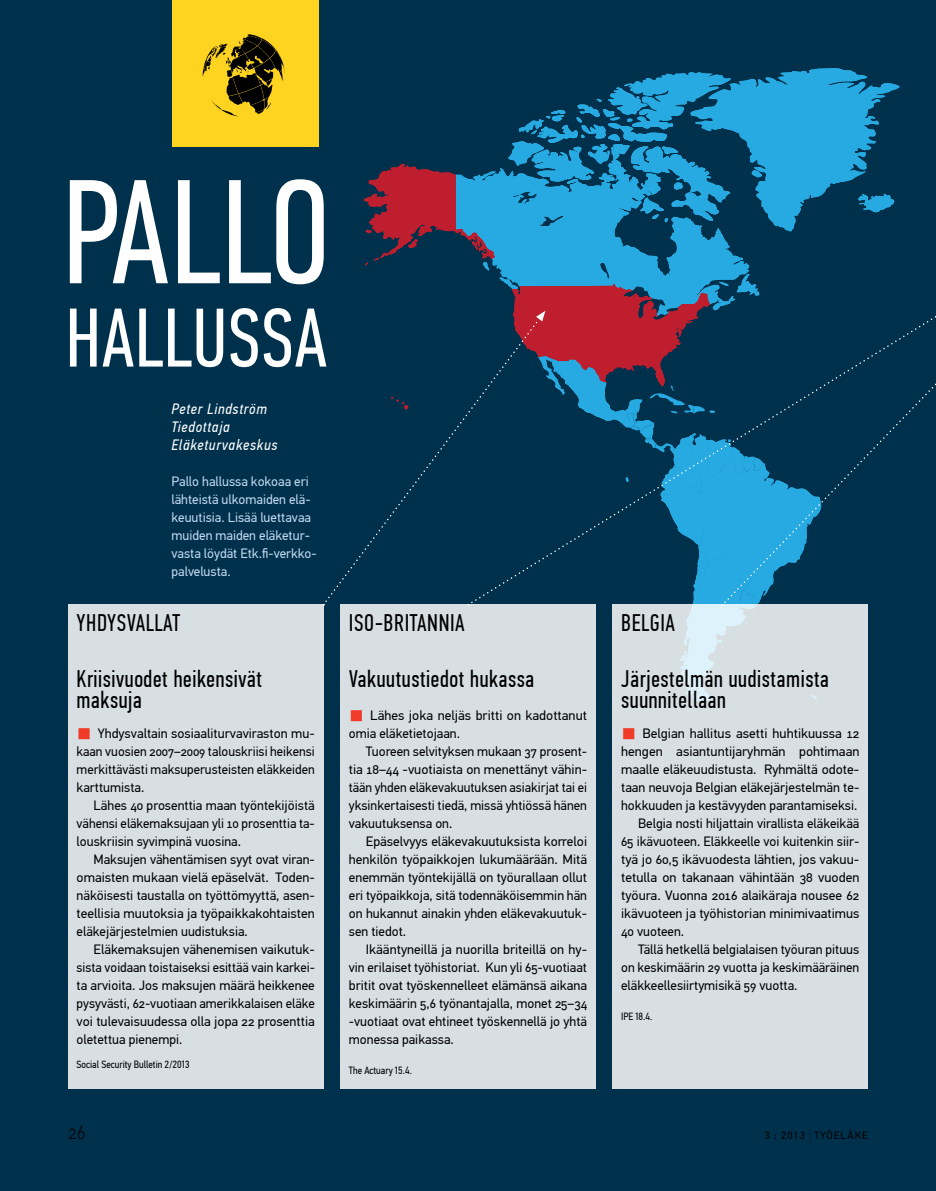
<style>
.page{position:relative;width:936px;height:1191px;background:#fff}
.page>*{position:absolute;margin:0;border:0;box-sizing:border-box;transform-origin:0 0}
.t1{font:148.05px "PF Din Text Comp Pro";color:#fff}
.t2{font:83.25px "PF Din Text Comp Pro";color:#fff}
.t3{font:24px/21px "PF Din Text Comp Pro";letter-spacing:.025em;color:#000}
.t4{font:100 21px "PF Din Text Cond Pro";color:#000}
.t5{font:italic 15px/18px "PF Din Text Cond Pro";letter-spacing:.05em;color:#fff}
.t6{font:13.5px/18px "PF Din Text Pro";color:#000;text-align:justify}
.t7{font:13.5px/18px "PF Din Text Pro";color:#c2d8f0}
.t8{font:10.5px "PF Din Text Cond Pro";color:#000}
.t9{font:10.5px "PF Din Text Pro";letter-spacing:.1em;color:#000}
.s1{font-size:17.55px;color:#ef3b27}
.s2{font-size:15.75px}
</style>
<div class="page">
<div style="left:0;top:0;width:935px;height:1191px;background:#00314c"></div>
<svg style="left:508px;top:98px;width:242px;height:170px"></svg>
<svg style="left:365px;top:164px;width:345px;height:104px;fill:#27aae1"></svg>
<svg style="left:363px;top:166px;width:79px;height:92px"></svg>
<svg style="left:411px;top:213px;width:31px;height:32px"></svg>
<svg style="left:607px;top:68px;width:292px;height:163px"></svg>
<div style="left:871px;top:197px;width:8px;height:8px;background:#27aae1;border-radius:50%"></div>
<div style="left:172px;top:0;width:146px;height:146px;background:#ffd420"></div>
<svg style="left:202px;top:34px;width:83px;height:82px"></svg>
<div style="left:340px;top:605px;width:255px;height:484px;background:#d8dfe3"></div>
<div style="left:612px;top:605px;width:255px;height:484px;background:#d8dfe3"></div>
<div style="left:68px;top:605px;width:255px;height:484px;background:#d8dfe3"></div>
<svg style="left:325px;top:397px;width:144px;height:205px"></svg>
<svg style="left:469px;top:268px;width:281px;height:336px"></svg>
<svg style="left:722px;top:281px;width:213px;height:222px"></svg>
<svg style="left:538px;top:356px;width:284px;height:347px"></svg>
<h1 class="t1" style="left:62px;top:148px;width:103px">Pallo</h1>
<h2 class="t2" style="left:66px;top:290px;width:34px">hallussa</h2>
<p class="t5" style="left:171px;top:400px;width:107px">Peter Lindström<br>Tiedottaja<br>Eläketurvakeskus</p>
<p class="t7" style="left:171px;top:472px;width:147px">Pallo hallussa kokoaa eri lähteistä ulkomaiden elä&shy;keuutisia. Lisää luettavaa muiden maiden eläketur&shy;vasta löydät Etk.fi-verkko&shy;palvelusta.</p>
<h3 class="t3" style="left:77px;top:613px;width:105px">YHDYSVALLAT</h3>
<h3 class="t3" style="left:77px;top:669px;width:187px">Kriisivuodet heikensivät maksuja</h3>
<p class="t6" style="left:77px;top:724px;width:240px"><span class="s1">■</span> Yhdysvaltain sosiaaliturvaviraston mu&shy;kaan vuosien 2007–2009 talouskriisi heikensi merkittävästi maksuperusteisten eläkkeiden karttumista.</p>
<p class="t6" style="left:77px;top:796px;width:240px;text-indent:17px">Lähes 40 prosenttia maan työntekijöistä vähensi eläkemaksujaan yli 10 prosenttia ta&shy;louskriisin syvimpinä vuosina.</p>
<p class="t6" style="left:77px;top:850px;width:240px;text-indent:17px">Maksujen vähentämisen syyt ovat viran&shy;omaisten mukaan vielä epäselvät. Toden&shy;näköisesti taustalla on työttömyyttä, asen&shy;teellisia muutoksia ja työpaikkakohtaisten eläkejärjestelmien uudistuksia.</p>
<p class="t6" style="left:77px;top:940px;width:240px;text-indent:17px">Eläkemaksujen vähenemisen vaikutuk&shy;sista voidaan toistaiseksi esittää vain karkei&shy;ta arvioita. Jos maksujen määrä heikkenee pysyvästi, 62-vuotiaan amerikkalaisen eläke voi tulevaisuudessa olla jopa 22 prosenttia oletettua pienempi.</p>
<p class="t8" style="left:77px;top:1058px;width:115px">Social Security Bulletin 2/2013</p>
<h3 class="t3" style="left:349px;top:613px;width:117px">ISO-BRITANNIA</h3>
<h3 class="t3" style="left:349px;top:669px;width:187px">Vakuutustiedot hukassa</h3>
<p class="t6" style="left:349px;top:706px;width:240px"><span class="s1">■</span> Lähes joka neljäs britti on kadottanut omia eläketietojaan.</p>
<p class="t6" style="left:349px;top:742px;width:240px;text-indent:17px">Tuoreen selvityksen mukaan 37 prosent&shy;tia 18–44 -vuotiaista on menettänyt vähin&shy;tään yhden eläkevakuutuksen asiakirjat tai ei yksinkertaisesti tiedä, missä yhtiössä hänen vakuutuksensa on.</p>
<p class="t6" style="left:349px;top:832px;width:240px;text-indent:17px">Epäselvyys eläkevakuutuksista korreloi henkilön työpaikkojen lukumäärään. Mitä enemmän työntekijällä on työurallaan ollut eri työpaikkoja, sitä todennäköisemmin hän on hukannut ainakin yhden eläkevakuutuk&shy;sen tiedot.</p>
<p class="t6" style="left:349px;top:940px;width:240px;text-indent:17px">Ikääntyneillä ja nuorilla briteillä on hy&shy;vin erilaiset työhistoriat. Kun yli 65-vuotiaat britit ovat työskennelleet elämänsä aikana keskimäärin 5,6 työnantajalla, monet 25–34 -vuotiaat ovat ehtineet työskennellä jo yhtä monessa paikassa.</p>
<p class="t8" style="left:349px;top:1064px;width:65px">The Actuary 15.4.</p>
<h3 class="t3" style="left:621px;top:613px;width:55px">BELGIA</h3>
<h3 class="t3" style="left:621px;top:669px;width:209px">Järjestelmän uudistamista suunnitellaan</h3>
<p class="t6" style="left:621px;top:724px;width:240px"><span class="s1">■</span> Belgian hallitus asetti huhtikuussa 12</p>
<p class="t6" style="left:621px;top:742px;width:240px">hengen asiantuntijaryhmän pohtimaan</p>
<p class="t6" style="left:621px;top:760px;width:240px">maalle eläkeuudistusta. Ryhmältä odote-</p>
<p class="t6" style="left:621px;top:778px;width:240px">taan neuvoja Belgian eläkejärjestelmän te-</p>
<p class="t6" style="left:621px;top:796px;width:238px">hokkuuden ja kestävyyden parantamiseksi.</p>
<p class="t6" style="left:638px;top:814px;width:223px">Belgia nosti hiljattain virallista eläkeikää</p>
<p class="t6" style="left:621px;top:832px;width:240px">65 ikävuoteen. Eläkkeelle voi kuitenkin siir-</p>
<p class="t6" style="left:621px;top:850px;width:240px">tyä jo 60,5 ikävuodesta lähtien, jos vakuu-</p>
<p class="t6" style="left:621px;top:868px;width:240px">tetulla on takanaan vähintään 38 vuoden</p>
<p class="t6" style="left:621px;top:886px;width:240px">työura. Vuonna 2016 alaikäraja nousee 62</p>
<p class="t6" style="left:621px;top:904px;width:240px">ikävuoteen ja työhistorian minimivaatimus</p>
<p class="t6" style="left:621px;top:922px;width:65px">40 vuoteen.</p>
<p class="t6" style="left:638px;top:940px;width:223px">Tällä hetkellä belgialaisen työuran pituus</p>
<p class="t6" style="left:621px;top:958px;width:240px">on keskimäärin 29 vuotta ja keskimääräinen</p>
<p class="t6" style="left:621px;top:976px;width:178px">eläkkeellesiirtymisikä 59 vuotta.</p>
<p class="t8" style="left:621px;top:1010px;width:33px">IPE 18.4.</p>
<h3 class="t4" style="left:68px;top:1119px;width:19px">26</h3>
<p class="t9" style="left:764px;top:1129px;width:105px">3 : 2013 <span class="s2">|</span> Työeläke</p>
</div>
